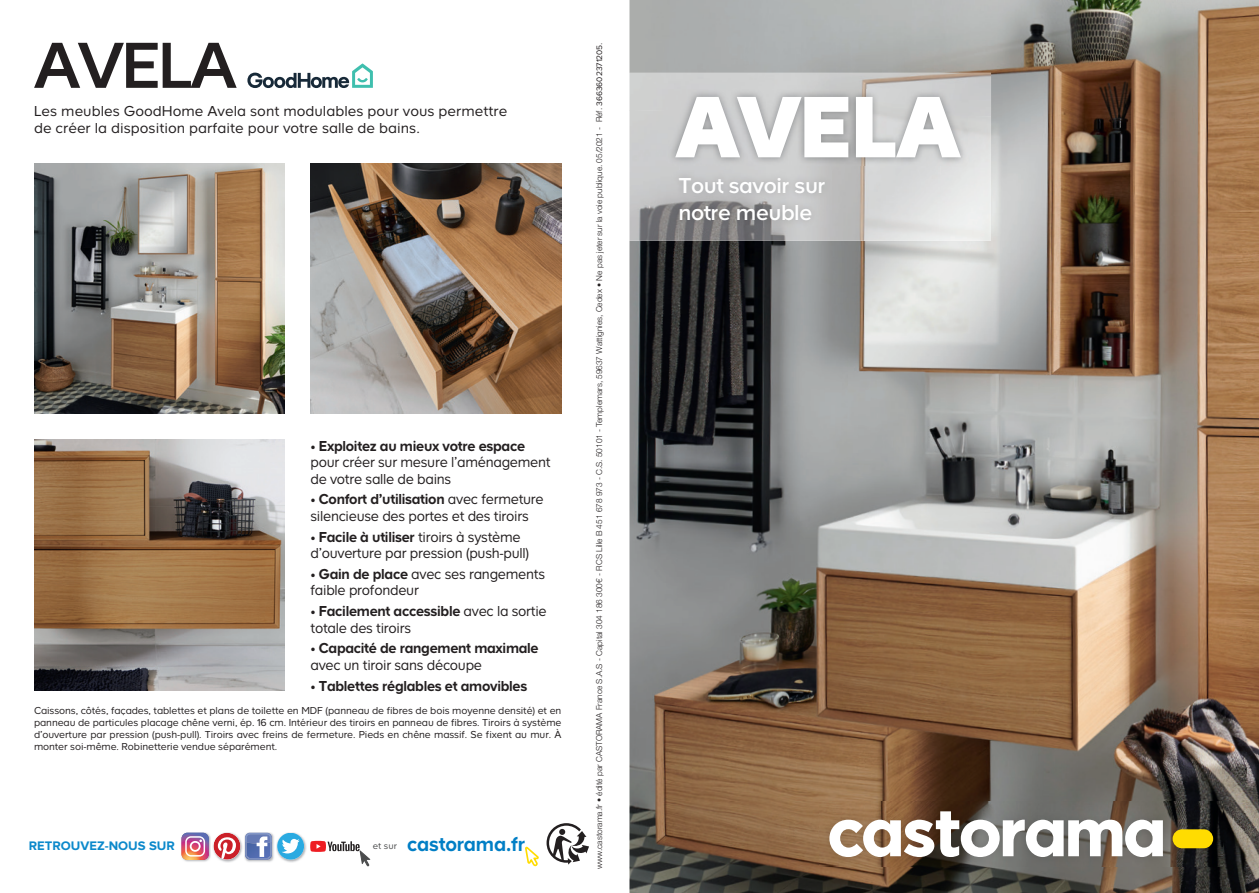
<style>
.page{position:relative;width:1259px;height:893px;background:#fff}
.page>*{position:absolute;margin:0;border:0;box-sizing:border-box;transform-origin:0 0}
.t1{font:900 90.75px "Casto";letter-spacing:-.01em;color:#fff}
.t2{font:500 67.5px "Casto";letter-spacing:-.04em;color:#231f20}
.t3{font:500 22.5px/27px "Casto";letter-spacing:-.02em;color:#fff}
.t4{font:700 21px "Casto";letter-spacing:-.01em;color:#007ec5;scale:.95 1}
.t5{font:15px/16.5px "Casto";letter-spacing:-.02em;color:#231f20;scale:.95 1}
.t6{font:15px/16.5px "Casto";color:#231f20}
.t7{font:700 15px "Casto";letter-spacing:-.02em;color:#231f20;scale:.95 1}
.t8{font:700 12.9px "Casto";color:#0c89cb}
.t9{font:10.5px/12px "Casto";letter-spacing:-.01em;color:#231f20;text-align:justify}
.t10{font:300 8.25px "Helvetica Neue LT Std";color:#231f20}
.s1{font-weight:700}
.s2{font-weight:400;font-size:9.45px;color:#4b4c4d}
.s3{font-family:"Casto";font-weight:400}
</style>
<div class="page">
<img style="left:34px;top:163px;width:251px;height:251px">
<img style="left:34px;top:440px;width:251px;height:250px">
<img style="left:311px;top:163px;width:250px;height:251px">
<img style="left:629px;top:0;width:630px;height:893px">
<svg style="left:247px;top:64px;width:126px;height:24px"></svg>
<svg style="left:546px;top:823px;width:43px;height:42px"></svg>
<img style="left:220px;top:832px;width:87px;height:30px">
<div style="left:277px;top:833px;width:27px;height:27px;background:#2aaae1;border-radius:13px"></div>
<svg style="left:282px;top:839px;width:18px;height:14px"></svg>
<svg style="left:310px;top:841px;width:60px;height:25px"></svg>
<img style="left:184px;top:832px;width:24px;height:30px">
<svg style="left:181px;top:833px;width:91px;height:27px"></svg>
<svg style="left:525px;top:847px;width:14px;height:19px"></svg>
<img style="left:819px;top:802px;width:403px;height:64px">
<svg style="left:829px;top:811px;width:334px;height:46px"></svg>
<div style="left:1172px;top:829px;width:41px;height:19px;background:#ffdc01;border-radius:9px"></div>
<img style="left:629px;top:73px;width:362px;height:43px">
<img style="left:629px;top:110px;width:49px;height:131px">
<img style="left:940px;top:116px;width:51px;height:125px">
<img style="left:678px;top:165px;width:262px;height:76px">
<img style="left:669px;top:89px;width:298px;height:76px">
<img style="left:672px;top:170px;width:159px;height:57px">
<h2 class="t2" style="left:34px;top:26px;width:204px">AVELA</h2>
<h3 class="t6" style="left:34px;top:103px;width:475px">Les meubles GoodHome Avela sont modulables pour vous permettre de créer la disposition parfaite pour votre salle de bains.</h3>
<h3 class="t7" style="left:310px;top:437px;width:227px">• Exploitez au mieux votre espace</h3>
<h3 class="t5" style="left:310px;top:454px;width:254px">pour créer sur mesure l’aménagement de votre salle de bains</h3>
<h3 class="t5" style="left:310px;top:491px;width:247px"><span class="s1">• Confort d’utilisation</span> avec fermeture silencieuse des portes et des tiroirs</h3>
<h3 class="t5" style="left:310px;top:528px;width:232px"><span class="s1">• Facile à utiliser</span> tiroirs à système d’ouverture par pression (push-pull)</h3>
<h3 class="t5" style="left:310px;top:565px;width:248px"><span class="s1">• Gain de place</span> avec ses rangements faible profondeur</h3>
<h3 class="t5" style="left:310px;top:603px;width:250px"><span class="s1">• Facilement accessible</span> avec la sortie totale des tiroirs</h3>
<h3 class="t7" style="left:310px;top:640px;width:242px">• Capacité de rangement maximale</h3>
<h3 class="t5" style="left:310px;top:656px;width:182px">avec un tiroir sans découpe</h3>
<h3 class="t7" style="left:310px;top:677px;width:230px">• Tablettes réglables et amovibles</h3>
<p class="t9" style="left:34px;top:704px;width:529px">Caissons, côtés, façades, tablettes et plans de toilette en MDF (panneau de fibres de bois moyenne densité) et en panneau de particules placage chêne verni, ép. 16 cm. Intérieur des tiroirs en panneau de fibres. Tiroirs à système d’ouverture par pression (push-pull). Tiroirs avec freins de fermeture. Pieds en chêne massif. Se fixent au mur. À monter soi-même. Robinetterie vendue séparément.</p>
<p class="t8" style="left:29px;top:838px;width:148px">RETROUVEZ-NOUS SUR</p>
<h3 class="t4" style="left:373px;top:831px;width:162px"><span class="s2">et sur</span> castorama.fr</h3>
<p class="t10" style="left:594px;top:869px;width:828px;rotate:-90deg">www.castorama.fr • édité par CASTORAMA France S.A.S - Capital 304 186 300€ - RCS Lille B 451 678 973 - C.S. 50101 - Templemars, 59637 Wattignies, Cedex • Ne pas jeter sur la voie publique. 05/2021 - Réf. <span class="s3">3663602371205</span>.</p>
<h1 class="t1" style="left:676px;top:74px;width:285px">AVELA</h1>
<h3 class="t3" style="left:678px;top:171px;width:149px">Tout savoir sur notre meuble</h3>
</div>
